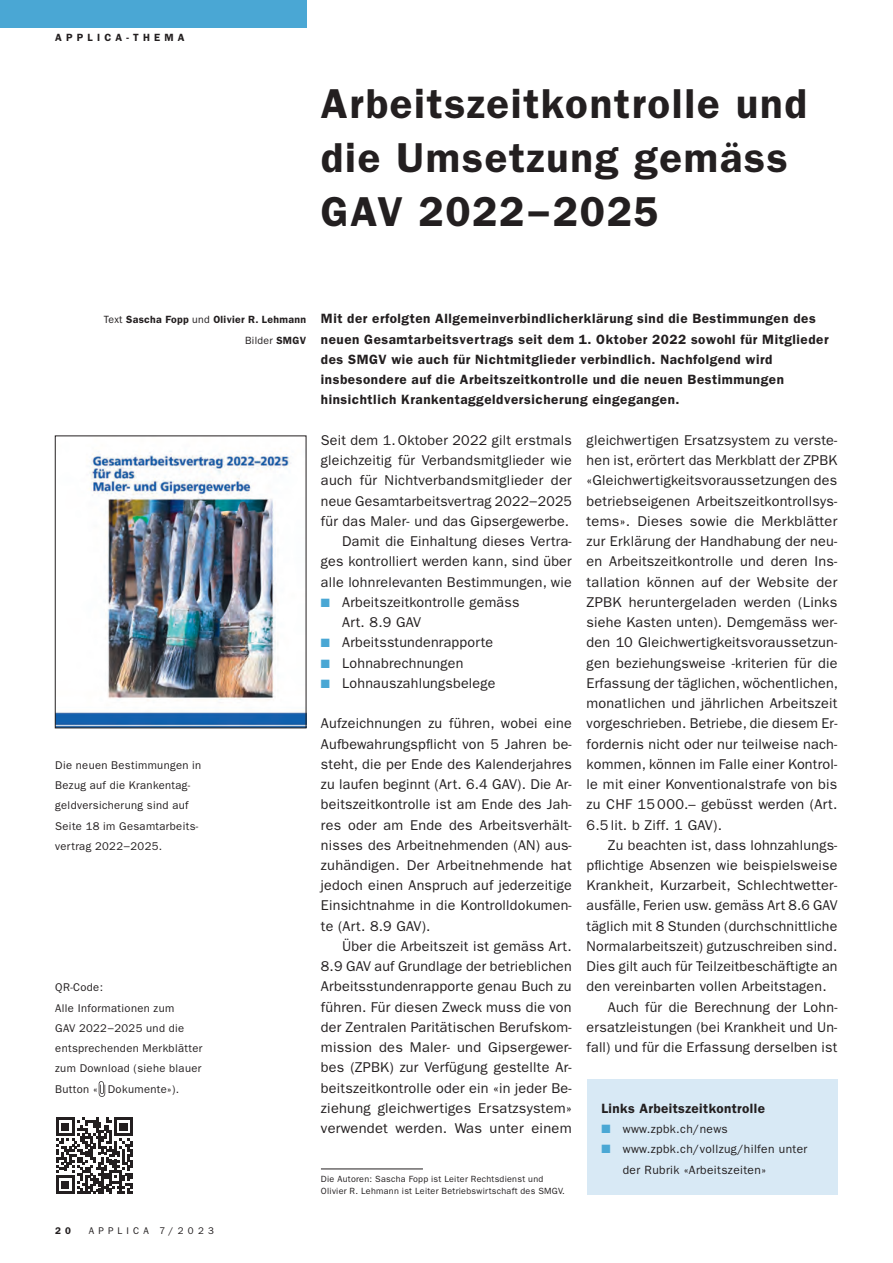
<style>
.page{position:relative;width:893px;height:1263px;background:#fff}
.page>*{position:absolute;margin:0;border:0;box-sizing:border-box;transform-origin:0 0}
.t1{font:600 42px/54px "ITC Franklin Gothic Std";letter-spacing:.04em;color:#231f20}
.t2{font:14.25px/20.2px "ITC Franklin Gothic Std";letter-spacing:.015em;color:#231f20;text-align:justify}
.t3{font:600 13.5px/20.2px "ITC Franklin Gothic Std";letter-spacing:.04em;color:#231f20}
.t4{font:12px/20.2px "ITC Franklin Gothic Std";letter-spacing:.03em;color:#231f20}
.t5{font:11.25px/20.2px "ITC Franklin Gothic Std";letter-spacing:.03em;color:#231f20}
.t6{font:600 10.5px/20.2px "ITC Franklin Gothic Std";letter-spacing:.03em;color:#231f20;text-align:right}
.t7{font:600 10.5px "ITC Franklin Gothic Std";letter-spacing:.4em;color:#231f20}
.t8{font:9.75px "ITC Franklin Gothic Std";letter-spacing:.42em;color:#231f20}
.t9{font:600 9.75px "ITC Franklin Gothic Std";color:#231f20}
.t10{font:9px/12px "ITC Franklin Gothic Std";letter-spacing:.03em;color:#231f20}
.s1{font-weight:400}
.s2{color:#4aa7d4}
</style>
<div class="page">
<div style="left:0;top:0;width:306px;height:28px;background:#4aa7d4"></div>
<svg style="left:99px;top:1081px;width:6px;height:16px"></svg>
<img style="left:57px;top:451px;width:247px;height:275px">
<hr style="left:321px;top:1169px;width:102px;height:1px;background:#231f20">
<div style="left:587px;top:1080px;width:250px;height:115px;background:#d8e9f5"></div>
<svg style="left:56px;top:1117px;width:77px;height:77px"></svg>
<p class="t7" style="left:55px;top:34px;width:131px">APPLICA-THEMA</p>
<h1 class="t1" style="left:321px;top:80px;width:488px">Arbeitszeitkontrolle und die Umsetzung gemäss<br>GAV 2022−2025</h1>
<p class="t6" style="left:104px;top:311px;width:204px"><span class="s1">Text</span> Sascha Fopp <span class="s1">und</span> Olivier R. Lehmann<br><span class="s1">Bilder</span> SMGV</p>
<p class="t3" style="left:321px;top:310px;width:509px">Mit der erfolgten Allgemeinverbindlicherklärung sind die Bestimmungen des neuen Gesamtarbeitsvertrags seit dem 1. Oktober 2022 sowohl für Mitglieder des SMGV wie auch für Nichtmitglieder verbindlich. Nachfolgend wird insbesondere auf die Arbeitszeitkontrolle und die neuen Bestimmungen hinsichtlich Krankentaggeldversicherung eingegangen.</p>
<p class="t2" style="left:321px;top:431px;width:252px;text-align:right">Seit dem 1. Oktober 2022 gilt erstmals gleichzeitig für Verbandsmitglieder wie auch für Nichtverbandsmitglieder der neue Gesamtarbeitsvertrag 2022−2025 für das Maler- und das Gipsergewerbe.<br>Damit die Einhaltung dieses Vertra&shy;ges kontrolliert werden kann, sind über alle lohnrelevanten Bestimmungen, wie</p>
<p class="t2" style="left:342px;top:593px;width:179px;text-indent:-21px"><span class="s2">■</span> Arbeitszeitkontrolle gemäss<br>Art. 8.9 GAV</p>
<p class="t2" style="left:321px;top:633px;width:174px"><span class="s2">■</span> Arbeitsstundenrapporte</p>
<p class="t2" style="left:321px;top:654px;width:144px"><span class="s2">■</span> Lohnabrechnungen</p>
<p class="t2" style="left:321px;top:674px;width:176px"><span class="s2">■</span> Lohnauszahlungsbelege</p>
<p class="t2" style="left:321px;top:714px;width:252px">Aufzeichnungen zu führen, wobei eine Aufbewahrungspflicht von 5 Jahren be&shy;steht, die per Ende des Kalenderjahres zu laufen beginnt (Art. 6.4 GAV). Die Ar&shy;beitszeitkontrolle ist am Ende des Jah&shy;res oder am Ende des Arbeitsverhält&shy;nisses des Arbeitnehmenden (AN) aus&shy;zuhändigen. Der Arbeitnehmende hat jedoch einen Anspruch auf jederzeitige Einsichtnahme in die Kontrolldokumen&shy;te (Art. 8.9 GAV).</p>
<p class="t2" style="left:321px;top:937px;width:252px;text-indent:21px">Über die Arbeitszeit ist gemäss Art.<br>8.9 GAV auf Grundlage der betrieblichen Arbeitsstundenrapporte genau Buch zu führen. Für diesen Zweck muss die von der Zentralen Paritätischen Berufskom&shy;mission des Maler- und Gipsergewer&shy;bes (ZPBK) zur Verfügung gestellte Ar&shy;beitszeitkontrolle oder ein «in jeder Be&shy;ziehung gleichwertiges Ersatzsystem» verwendet werden. Was unter einem</p>
<p class="t2" style="left:587px;top:431px;width:253px">gleichwertigen Ersatzsystem zu verste&shy;hen ist, erörtert das Merkblatt der ZPBK «Gleichwertigkeitsvoraussetzungen des betriebseigenen Arbeitszeitkontrollsys&shy;tems». Dieses sowie die Merkblätter zur Erklärung der Handhabung der neu&shy;en Arbeitszeitkontrolle und deren Ins&shy;tallation können auf der Website der ZPBK heruntergeladen werden (Links siehe Kasten unten). Demgemäss wer&shy;den 10 Gleichwertigkeitsvoraussetzun&shy;gen beziehungsweise -kriterien für die Erfassung der täglichen, wöchentlichen, monatlichen und jährlichen Arbeitszeit vorgeschrieben. Betriebe, die diesem Er&shy;fordernis nicht oder nur teilweise nach&shy;kommen, können im Falle einer Kontrol&shy;le mit einer Konventionalstrafe von bis zu CHF 15 000.– gebüsst werden (Art.<br>6.5 lit. b Ziff. 1 GAV).</p>
<p class="t2" style="left:608px;top:836px;width:231px">Zu beachten ist, dass lohnzahlungs-</p>
<p class="t2" style="left:587px;top:856px;width:252px">pflichtige Absenzen wie beispielsweise</p>
<p class="t2" style="left:587px;top:876px;width:252px">Krankheit, Kurzarbeit, Schlechtwetter-</p>
<p class="t2" style="left:587px;top:897px;width:252px">ausfälle, Ferien usw. gemäss Art 8.6 GAV</p>
<p class="t2" style="left:587px;top:917px;width:252px">täglich mit 8 Stunden (durchschnittliche</p>
<p class="t2" style="left:587px;top:937px;width:252px">Normalarbeitszeit) gutzuschreiben sind.</p>
<p class="t2" style="left:587px;top:957px;width:252px">Dies gilt auch für Teilzeitbeschäftigte an</p>
<p class="t2" style="left:587px;top:977px;width:242px">den vereinbarten vollen Arbeitstagen.</p>
<p class="t2" style="left:608px;top:998px;width:231px">Auch für die Berechnung der Lohn-</p>
<p class="t2" style="left:587px;top:1018px;width:252px">ersatzleistungen (bei Krankheit und Un-</p>
<p class="t2" style="left:587px;top:1038px;width:252px">fall) und für die Erfassung derselben ist</p>
<p class="t5" style="left:55px;top:756px;width:148px">Die neuen Bestimmungen in<br>Bezug auf die Krankentag&shy;geldversicherung sind auf<br>Seite 18 im Gesamtarbeits&shy;vertrag 2022−2025.</p>
<p class="t5" style="left:55px;top:978px;width:149px">QR-Code:<br>Alle Informationen zum<br>GAV 2022−2025 und die entsprechenden Merkblätter zum Download (siehe blauer<br>Button « Dokumente»).</p>
<p class="t3" style="left:601px;top:1099px;width:165px">Links Arbeitszeitkontrolle</p>
<p class="t4" style="left:601px;top:1120px;width:128px"><span class="s2">■</span> www.zpbk.ch/news</p>
<p class="t4" style="left:623px;top:1140px;width:186px;text-indent:-21px"><span class="s2">■</span> www.zpbk.ch/vollzug/hilfen unter der Rubrik «Arbeitszeiten»</p>
<p class="t10" style="left:321px;top:1173px;width:245px">Die Autoren: Sascha Fopp ist Leiter Rechtsdienst und<br>Olivier R. Lehmann ist Leiter Betriebswirtschaft des SMGV.</p>
<p class="t9" style="left:55px;top:1227px;width:17px">2 0</p>
<p class="t8" style="left:89px;top:1227px;width:126px">APPLICA 7/2023</p>
</div>
